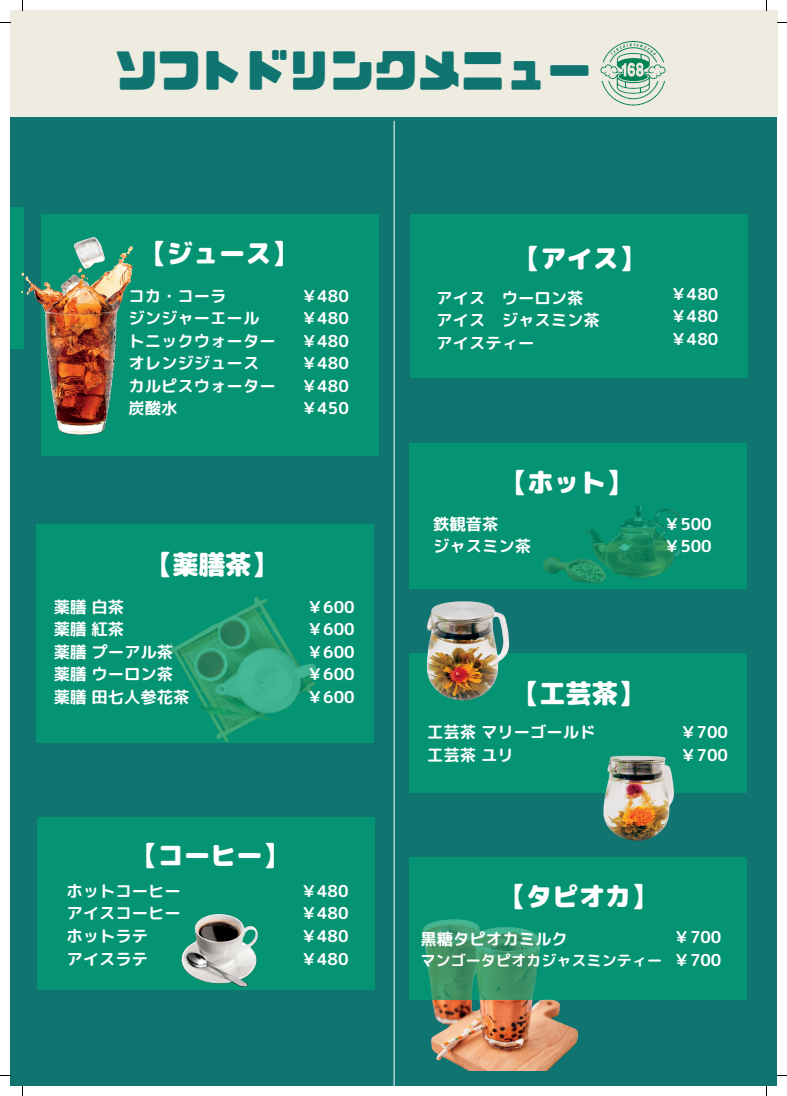
<style>
.page{position:relative;width:787px;height:1096px;background:#fff}
.page>*{position:absolute;margin:0;border:0;box-sizing:border-box;transform-origin:0 0}
.t1{font:43.38px "CP Font";color:#107471}
.t2{font:26.25px "rounded mplus 1 p black";color:#fff}
.t3{font:16.38px "rounded mplus 1 p bold";color:#fff}
.t4{font:15.12px "rounded mplus 1 p bold";color:#fff}
</style>
<div class="page">
<div style="left:10px;top:10px;width:767px;height:1076px;background:#107471"></div>
<div style="left:410px;top:653px;width:337px;height:139px;background:#049473"></div>
<img style="left:431px;top:1000px;width:148px;height:70px">
<svg style="left:410px;top:857px;width:337px;height:143px;background:#0e9471"></svg>
<div style="left:10px;top:10px;width:767px;height:106px;background:#eeebe0"></div>
<div style="left:41px;top:214px;width:337px;height:242px;background:#049473"></div>
<div style="left:37px;top:816px;width:338px;height:173px;background:#049473"></div>
<div style="left:410px;top:214px;width:338px;height:164px;background:#049473"></div>
<img style="left:157px;top:742px;width:173px;height:1px">
<svg style="left:410px;top:443px;width:337px;height:145px;background:#069371"></svg>
<div style="left:10px;top:207px;width:14px;height:142px;background:#049473"></div>
<hr style="left:394px;top:121px;width:1px;height:964px;background:#fff">
<svg style="left:36px;top:524px;width:338px;height:218px;background:#0b9573"></svg>
<img style="left:600px;top:41px;width:66px;height:65px">
<img style="left:181px;top:914px;width:77px;height:76px">
<img style="left:22px;top:237px;width:110px;height:197px">
<img style="left:595px;top:755px;width:84px;height:86px">
<img style="left:426px;top:601px;width:84px;height:100px">
<p class="t1" style="left:114px;top:50px;width:479px">ソフトドリンクメニュー</p>
<p class="t2" style="left:140px;top:235px;width:159px">【ジュース】</p>
<p class="t3" style="left:128px;top:284px;width:100px">コカ・コーラ</p>
<p class="t3" style="left:128px;top:307px;width:132px">ジンジャーエール</p>
<p class="t3" style="left:128px;top:329px;width:149px">トニックウォーター</p>
<p class="t3" style="left:128px;top:352px;width:132px">オレンジジュース</p>
<p class="t3" style="left:128px;top:374px;width:149px">カルピスウォーター</p>
<p class="t3" style="left:128px;top:397px;width:51px">炭酸水</p>
<p class="t3" style="left:301px;top:284px;width:49px">￥480</p>
<p class="t3" style="left:301px;top:307px;width:49px">￥480</p>
<p class="t3" style="left:301px;top:329px;width:49px">￥480</p>
<p class="t3" style="left:301px;top:352px;width:49px">￥480</p>
<p class="t3" style="left:301px;top:374px;width:49px">￥480</p>
<p class="t3" style="left:301px;top:397px;width:49px">￥450</p>
<p class="t2" style="left:146px;top:545px;width:133px">【薬膳茶】</p>
<p class="t3" style="left:54px;top:595px;width:72px">薬膳白茶</p>
<p class="t3" style="left:54px;top:617px;width:72px">薬膳紅茶</p>
<p class="t3" style="left:54px;top:640px;width:121px">薬膳プーアル茶</p>
<p class="t3" style="left:54px;top:662px;width:121px">薬膳ウーロン茶</p>
<p class="t3" style="left:54px;top:685px;width:137px">薬膳田七人参花茶</p>
<p class="t3" style="left:307px;top:595px;width:49px">￥600</p>
<p class="t3" style="left:307px;top:617px;width:49px">￥600</p>
<p class="t3" style="left:307px;top:640px;width:49px">￥600</p>
<p class="t3" style="left:307px;top:662px;width:49px">￥600</p>
<p class="t3" style="left:307px;top:685px;width:49px">￥600</p>
<p class="t2" style="left:132px;top:836px;width:159px">【コーヒー】</p>
<p class="t2" style="left:514px;top:239px;width:133px">【アイス】</p>
<p class="t3" style="left:436px;top:286px;width:149px">アイス ウーロン茶</p>
<p class="t3" style="left:436px;top:308px;width:165px">アイス ジャスミン茶</p>
<p class="t3" style="left:436px;top:331px;width:100px">アイスティー</p>
<p class="t3" style="left:671px;top:282px;width:49px">￥480</p>
<p class="t3" style="left:671px;top:304px;width:49px">￥480</p>
<p class="t3" style="left:671px;top:327px;width:49px">￥480</p>
<p class="t2" style="left:501px;top:463px;width:133px">【ホット】</p>
<p class="t3" style="left:433px;top:512px;width:67px">鉄観音茶</p>
<p class="t3" style="left:433px;top:534px;width:100px">ジャスミン茶</p>
<p class="t3" style="left:664px;top:512px;width:49px">￥500</p>
<p class="t3" style="left:664px;top:534px;width:49px">￥500</p>
<p class="t2" style="left:513px;top:675px;width:133px">【工芸茶】</p>
<p class="t3" style="left:427px;top:720px;width:170px">工芸茶マリーゴールド</p>
<p class="t3" style="left:427px;top:743px;width:88px">工芸茶ユリ</p>
<p class="t3" style="left:680px;top:720px;width:49px">￥700</p>
<p class="t3" style="left:680px;top:743px;width:49px">￥700</p>
<p class="t3" style="left:66px;top:879px;width:116px">ホットコーヒー</p>
<p class="t3" style="left:66px;top:901px;width:116px">アイスコーヒー</p>
<p class="t3" style="left:66px;top:924px;width:83px">ホットラテ</p>
<p class="t3" style="left:66px;top:946px;width:83px">アイスラテ</p>
<p class="t3" style="left:301px;top:879px;width:49px">￥480</p>
<p class="t3" style="left:301px;top:901px;width:49px">￥480</p>
<p class="t3" style="left:301px;top:924px;width:49px">￥480</p>
<p class="t3" style="left:301px;top:946px;width:49px">￥480</p>
<p class="t2" style="left:500px;top:878px;width:159px">【タピオカ】</p>
<p class="t3" style="left:420px;top:927px;width:149px">黒糖タピオカミルク</p>
<p class="t4" style="left:420px;top:949px;width:243px">マンゴータピオカジャスミンティー</p>
<p class="t3" style="left:674px;top:925px;width:49px">￥700</p>
<p class="t3" style="left:674px;top:948px;width:49px">￥700</p>
</div>
